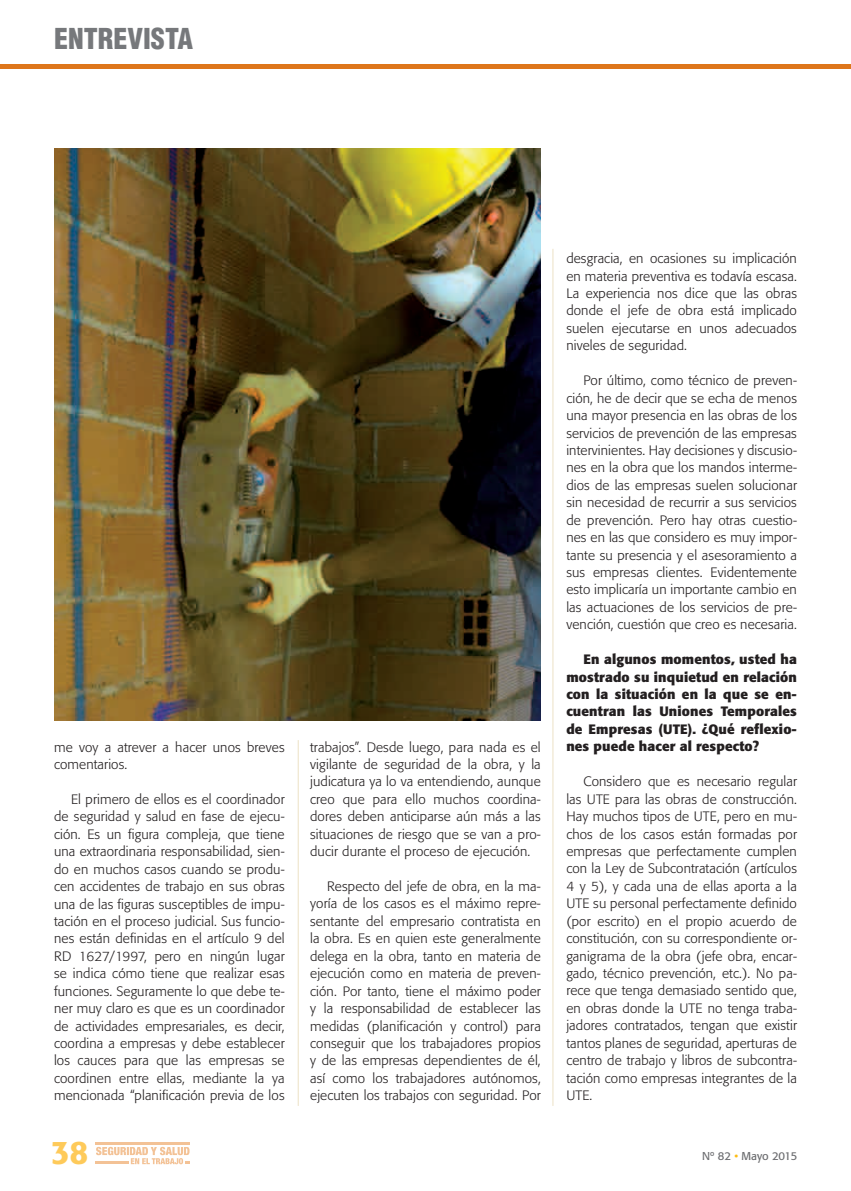
<style>
.page{position:relative;width:851px;height:1191px;background:#fff}
.page>*{position:absolute;margin:0;border:0;box-sizing:border-box;transform-origin:0 0}
.t1{font:500 32.4px "Formata";color:#feca5a}
.t2{font:900 condensed 28.05px "Helvetica LT Std";color:#76787b}
.t3{font:300 13.5px/17.4px "Formata";letter-spacing:.01em;color:#231f20;text-align:justify}
.t4{font:700 13.5px/17.4px "Formata";letter-spacing:.01em;color:#231f20;text-align:justify}
.t5{font:11.25px "Formata";color:#6c6d70}
.s1{color:#fdbc12}
</style>
<div class="page">
<hr style="left:0;top:65px;width:850px;height:4px;background:#de761b">
<hr style="left:552px;top:249px;width:1px;height:857px;background:#ece1c5">
<hr style="left:95px;top:1142px;width:95px;height:2px;background:#f3c296">
<hr style="left:95px;top:1161px;width:34px;height:3px;background:#f3c296">
<svg style="left:96px;top:1146px;width:94px;height:18px"></svg>
<hr style="left:298px;top:740px;width:1px;height:366px;background:#ece1c5">
<img style="left:54px;top:149px;width:486px;height:571px">
<h2 class="t2" style="left:54px;top:21px;width:141px">ENTREVISTA</h2>
<p class="t3" style="left:54px;top:738px;width:232px">me voy a atrever a hacer unos breves comentarios.</p>
<p class="t3" style="left:54px;top:790px;width:232px;text-indent:17px">El primero de ellos es el coordinador de seguridad y salud en fase de ejecu&shy;ción. Es un figura compleja, que tiene una extraordinaria responsabilidad, sien&shy;do en muchos casos cuando se produ&shy;cen accidentes de trabajo en sus obras una de las figuras susceptibles de impu&shy;tación en el proceso judicial. Sus funcio&shy;nes están definidas en el artículo 9 del RD 1627/1997, pero en ningún lugar se indica cómo tiene que realizar esas funciones. Seguramente lo que debe te&shy;ner muy claro es que es un coordinador de actividades empresariales, es decir, coordina a empresas y debe establecer los cauces para que las empresas se coordinen entre ellas, mediante la ya mencionada “planificación previa de los</p>
<p class="t3" style="left:310px;top:738px;width:232px">trabajos”. Desde luego, para nada es el vigilante de seguridad de la obra, y la judicatura ya lo va entendiendo, aunque creo que para ello muchos coordina&shy;dores deben anticiparse aún más a las situaciones de riesgo que se van a pro&shy;ducir durante el proceso de ejecución.</p>
<p class="t3" style="left:310px;top:877px;width:232px;text-indent:17px">Respecto del jefe de obra, en la ma&shy;yoría de los casos es el máximo repre&shy;sentante del empresario contratista en la obra. Es en quien este generalmente delega en la obra, tanto en materia de ejecución como en materia de preven&shy;ción. Por tanto, tiene el máximo poder y la responsabilidad de establecer las medidas (planificación y control) para conseguir que los trabajadores propios y de las empresas dependientes de él, así como los trabajadores autónomos, ejecuten los trabajos con seguridad. Por</p>
<p class="t3" style="left:566px;top:250px;width:232px">desgracia, en ocasiones su implicación en materia preventiva es todavía escasa.<br>La experiencia nos dice que las obras donde el jefe de obra está implicado suelen ejecutarse en unos adecuados niveles de seguridad.</p>
<p class="t3" style="left:566px;top:372px;width:232px;text-indent:17px">Por último, como técnico de preven&shy;ción, he de decir que se echa de menos una mayor presencia en las obras de los servicios de prevención de las empresas intervinientes. Hay decisiones y discusio&shy;nes en la obra que los mandos interme&shy;dios de las empresas suelen solucionar sin necesidad de recurrir a sus servicios de prevención. Pero hay otras cuestio&shy;nes en las que considero es muy impor&shy;tante su presencia y el asesoramiento a sus empresas clientes. Evidentemente esto implicaría un importante cambio en las actuaciones de los servicios de pre&shy;vención, cuestión que creo es necesaria.</p>
<p class="t4" style="left:566px;top:650px;width:232px;text-indent:17px">En algunos momentos, usted ha mostrado su inquietud en relación con la situación en la que se en&shy;cuentran las Uniones Temporales de Empresas (UTE). ¿Qué reflexio&shy;nes puede hacer al respecto?</p>
<p class="t3" style="left:566px;top:773px;width:232px;text-indent:17px">Considero que es necesario regular las UTE para las obras de construcción.<br>Hay muchos tipos de UTE, pero en mu&shy;chos de los casos están formadas por empresas que perfectamente cumplen con la Ley de Subcontratación (artículos 4 y 5), y cada una de ellas aporta a la UTE su personal perfectamente definido (por escrito) en el propio acuerdo de constitución, con su correspondiente or&shy;ganigrama de la obra (jefe obra, encar&shy;gado, técnico prevención, etc.). No pa&shy;rece que tenga demasiado sentido que, en obras donde la UTE no tenga traba&shy;jadores contratados, tengan que existir tantos planes de seguridad, aperturas de centro de trabajo y libros de subcontra&shy;tación como empresas integrantes de la UTE.</p>
<h1 class="t1" style="left:51px;top:1132px;width:39px">38</h1>
<p class="t5" style="left:702px;top:1149px;width:97px">Nº 82 <span class="s1">•</span> Mayo 2015</p>
</div>
